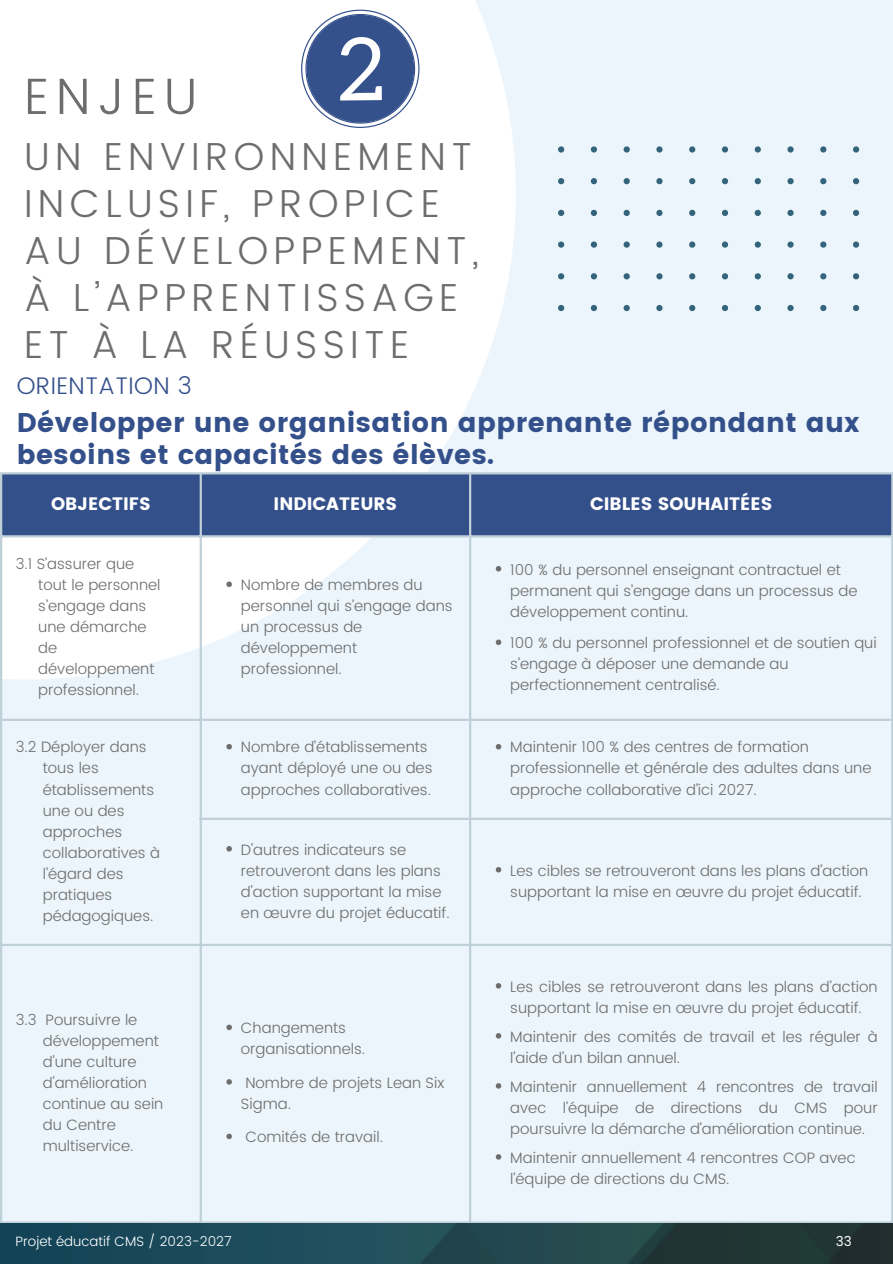
<style>
.page{position:relative;width:893px;height:1264px;background:#fff}
.page>*{position:absolute;margin:0;border:0;box-sizing:border-box;transform-origin:0 0}
.t1{font:300 51px "Poppins";letter-spacing:.135em;color:#6d6d6d}
.t2{font:300 39px/47px "Poppins";letter-spacing:.135em;color:#6d6d6d}
.t3{font:27px/32px "Poppins";letter-spacing:.02em;color:#34508b}
.t4{font:300 24px "Poppins";letter-spacing:.02em;color:#34508b}
.t5{font:18px "Poppins";color:#fff}
.t6{font:300 15px/21px "Poppins";color:#6d6d6d}
.t7{font:300 13.5px "Poppins";color:#fff}
.t8{font:13.5px "Poppins";color:#fff}
</style>
<div class="page">
<div style="left:0;top:0;width:892px;height:1263px;background:#ecf5fb"></div>
<div style="left:0;top:0;width:516px;height:679px;background:#fff"></div>
<svg style="left:558px;top:146px;width:301px;height:165px"></svg>
<div style="left:2px;top:474px;width:889px;height:61px;background:#34508b"></div>
<svg style="left:226px;top:581px;width:6px;height:6px"></svg>
<svg style="left:495px;top:566px;width:6px;height:5px"></svg>
<svg style="left:495px;top:639px;width:6px;height:6px"></svg>
<svg style="left:226px;top:744px;width:6px;height:5px"></svg>
<svg style="left:495px;top:744px;width:6px;height:5px"></svg>
<svg style="left:226px;top:846px;width:6px;height:5px"></svg>
<svg style="left:495px;top:867px;width:6px;height:5px"></svg>
<svg style="left:226px;top:1024px;width:6px;height:6px"></svg>
<svg style="left:226px;top:1079px;width:6px;height:5px"></svg>
<svg style="left:226px;top:1133px;width:6px;height:6px"></svg>
<svg style="left:495px;top:983px;width:6px;height:5px"></svg>
<svg style="left:495px;top:1033px;width:6px;height:5px"></svg>
<svg style="left:495px;top:1083px;width:6px;height:5px"></svg>
<svg style="left:495px;top:1154px;width:6px;height:5px"></svg>
<hr style="left:0;top:474px;width:2px;height:747px;background:#bfd0d8">
<hr style="left:200px;top:474px;width:2px;height:747px;background:#bfd0d8">
<hr style="left:469px;top:474px;width:2px;height:747px;background:#bfd0d8">
<hr style="left:891px;top:474px;width:1px;height:747px;background:#bfd0d8">
<hr style="left:0;top:472px;width:892px;height:2px;background:#bfd0d8">
<hr style="left:0;top:535px;width:892px;height:2px;background:#bfd0d8">
<hr style="left:0;top:718px;width:892px;height:3px;background:#bfd0d8">
<hr style="left:200px;top:817px;width:692px;height:3px;background:#bfd0d8">
<hr style="left:0;top:943px;width:892px;height:3px;background:#bfd0d8">
<hr style="left:0;top:1221px;width:892px;height:2px;background:#bfd0d8">
<svg style="left:301px;top:9px;width:119px;height:119px"></svg>
<img style="left:0;top:1223px;width:892px;height:39px">
<p class="t1" style="left:24px;top:66px;width:175px">ENJEU</p>
<p class="t2" style="left:24px;top:133px;width:449px">UN ENVIRONNEMENT<br>INCLUSIF, PROPICE</p>
<p class="t2" style="left:24px;top:227px;width:456px">AU DÉVELOPPEMENT,</p>
<p class="t2" style="left:24px;top:274px;width:435px">À L’APPRENTISSAGE</p>
<p class="t2" style="left:24px;top:321px;width:386px">ET À LA RÉUSSITE</p>
<p class="t4" style="left:17px;top:371px;width:176px">ORIENTATION 3</p>
<p class="t3" style="left:17px;top:406px;width:844px">Développer une organisation apprenante répondant aux besoins et capacités des élèves.</p>
<p class="t5" style="left:51px;top:493px;width:101px">OBJECTIFS</p>
<p class="t5" style="left:273px;top:493px;width:125px">INDICATEURS</p>
<p class="t5" style="left:590px;top:493px;width:184px">CIBLES SOUHAITÉES</p>
<p class="t6" style="left:16px;top:553px;width:120px">3.1 S’assurer que</p>
<p class="t6" style="left:38px;top:574px;width:124px">tout le personnel</p>
<p class="t6" style="left:38px;top:595px;width:110px">s’engage dans</p>
<p class="t6" style="left:38px;top:616px;width:110px">une démarche</p>
<p class="t6" style="left:38px;top:637px;width:21px">de</p>
<p class="t6" style="left:38px;top:658px;width:118px">développement</p>
<p class="t6" style="left:38px;top:679px;width:102px">professionnel.</p>
<p class="t6" style="left:16px;top:736px;width:132px">3.2 Déployer dans</p>
<p class="t6" style="left:43px;top:757px;width:58px">tous les</p>
<p class="t6" style="left:43px;top:778px;width:113px">établissements</p>
<p class="t6" style="left:43px;top:799px;width:83px">une ou des</p>
<p class="t6" style="left:43px;top:820px;width:81px">approches</p>
<p class="t6" style="left:43px;top:841px;width:119px">collaboratives à</p>
<p class="t6" style="left:43px;top:862px;width:82px">l’égard des</p>
<p class="t6" style="left:43px;top:883px;width:71px">pratiques</p>
<p class="t6" style="left:43px;top:904px;width:112px">pédagogiques.</p>
<p class="t6" style="left:16px;top:1008px;width:123px">3.3 Poursuivre le</p>
<p class="t6" style="left:43px;top:1029px;width:118px">développement</p>
<p class="t6" style="left:43px;top:1050px;width:95px">d'une culture</p>
<p class="t6" style="left:43px;top:1071px;width:106px">d'amélioration</p>
<p class="t6" style="left:43px;top:1092px;width:122px">continue au sein</p>
<p class="t6" style="left:43px;top:1113px;width:74px">du Centre</p>
<p class="t6" style="left:43px;top:1134px;width:92px">multiservice.</p>
<p class="t6" style="left:241px;top:574px;width:213px">Nombre de membres du personnel qui s’engage dans un processus de développement professionnel.</p>
<p class="t6" style="left:510px;top:559px;width:349px">100 % du personnel enseignant contractuel et permanent qui s’engage dans un processus de développement continu.</p>
<p class="t6" style="left:510px;top:632px;width:368px">100 % du personnel professionnel et de soutien qui s’engage à déposer une demande au perfectionnement centralisé.</p>
<p class="t6" style="left:241px;top:736px;width:193px">Nombre d’établissements ayant déployé une ou des approches collaboratives.</p>
<p class="t6" style="left:510px;top:736px;width:362px">Maintenir 100 % des centres de formation professionnelle et générale des adultes dans une approche collaborative d’ici 2027.</p>
<p class="t6" style="left:241px;top:838px;width:210px">D'autres indicateurs se retrouveront dans les plans d'action supportant la mise en œuvre du projet éducatif.</p>
<p class="t6" style="left:241px;top:1017px;width:126px">Changements organisationnels.</p>
<p class="t6" style="left:241px;top:1071px;width:205px">Nombre de projets Lean Six<br>Sigma.</p>
<p class="t6" style="left:245px;top:1126px;width:139px">Comités de travail.</p>
<p class="t6" style="left:510px;top:859px;width:359px">Les cibles se retrouveront dans les plans d’action supportant la mise en œuvre du projet éducatif.</p>
<p class="t6" style="left:510px;top:975px;width:369px">Les cibles se retrouveront dans les plans d’action supportant la mise en œuvre du projet éducatif.</p>
<p class="t6" style="left:510px;top:1025px;width:369px">Maintenir des comités de travail et les réguler à l’aide d’un bilan annuel.</p>
<p class="t6" style="left:510px;top:1075px;width:369px;text-align:justify">Maintenir annuellement 4 rencontres de travail avec l’équipe de directions du CMS pour poursuivre la démarche d’amélioration continue.</p>
<p class="t6" style="left:510px;top:1146px;width:347px">Maintenir annuellement 4 rencontres COP avec l’équipe de directions du CMS.</p>
<p class="t7" style="left:16px;top:1233px;width:217px">Projet éducatif CMS / 2023-2027</p>
<p class="t8" style="left:835px;top:1233px;width:17px">33</p>
</div>
